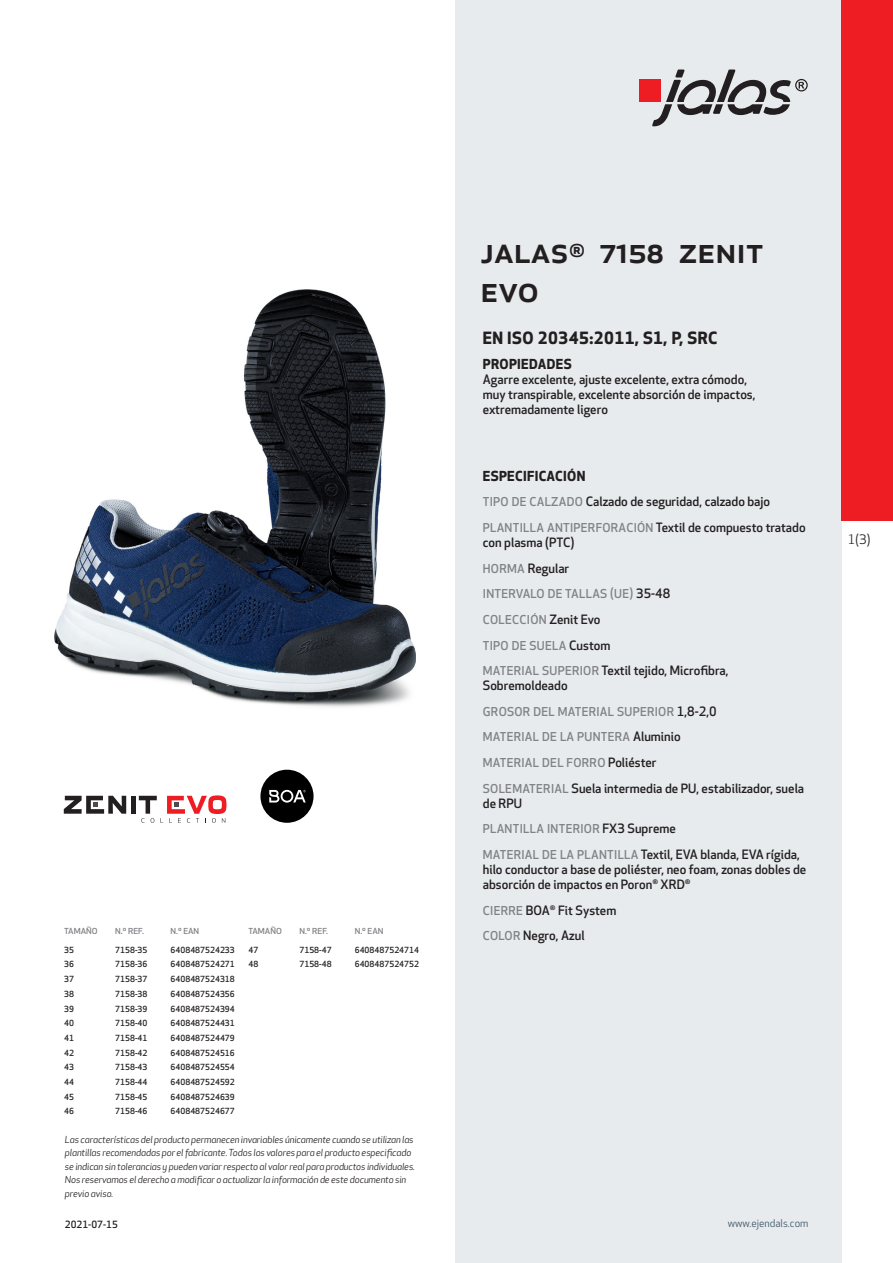
<style>
.page{position:relative;width:893px;height:1263px;background:#fff}
.page>*{position:absolute;margin:0;border:0;box-sizing:border-box;transform-origin:0 0}
.prodname{font:500 36px/39px "Apex New";color:#231f20}
.Funktion_body{font:700 16.5px "Apex New";letter-spacing:.025em;color:#231f20}
.Funktion_body-2{font:700 13.5px "Apex New";letter-spacing:.025em;color:#231f20}
.t1{font:12.75px "Apex New";color:#231f20}
.Funktion_body-3{font:500 12.6px/15px "Apex New";color:#231f20}
.Funktion_body-4{font:500 12px "Apex New";letter-spacing:.025em;color:#808285}
.t2{font:10.5px "Apex New";color:#405968}
.t3{font:500 9.75px "Apex New";color:#231f20}
.t4{font:italic 9.45px/13.5px "Apex New";letter-spacing:-.01em;color:#231f20}
.ArticleTable_body{font:500 8.25px "Apex New";color:#231f20}
.ArticeTable_header{font:500 8.1px "Apex New";color:#808285;scale:1.06 1}
.s1{font-size:12px;color:#808285}
.s2{font-size:12.6px;color:#231f20}
</style>
<div class="page">
<div style="left:455px;top:0;width:387px;height:1263px;background:#e8ebee"></div>
<div style="left:639px;top:80px;width:22px;height:22px;background:#ee1d23"></div>
<svg style="left:652px;top:70px;width:156px;height:56px"></svg>
<div style="left:842px;top:0;width:51px;height:520px;background:#ee1d23"></div>
<img style="left:54px;top:289px;width:361px;height:418px">
<hr style="left:131px;top:796px;width:4px;height:18px;background:#231f20">
<svg style="left:64px;top:796px;width:62px;height:18px"></svg>
<svg style="left:139px;top:795px;width:87px;height:28px"></svg>
<div style="left:260px;top:770px;width:54px;height:53px;background:#000001;border-radius:50%"></div>
<svg style="left:269px;top:790px;width:37px;height:12px"></svg>
<p class="ArticeTable_header" style="left:64px;top:925px;width:33px">TAMAÑO</p>
<p class="ArticeTable_header" style="left:115px;top:925px;width:29px">N.º REF.</p>
<p class="ArticeTable_header" style="left:171px;top:925px;width:29px">N.º EAN</p>
<p class="ArticleTable_body" style="left:64px;top:944px;width:11px">35</p>
<p class="ArticleTable_body" style="left:115px;top:944px;width:34px">7158-35</p>
<p class="ArticleTable_body" style="left:171px;top:944px;width:66px">6408487524233</p>
<p class="ArticleTable_body" style="left:64px;top:959px;width:11px">36</p>
<p class="ArticleTable_body" style="left:115px;top:959px;width:34px">7158-36</p>
<p class="ArticleTable_body" style="left:171px;top:959px;width:66px">6408487524271</p>
<p class="ArticleTable_body" style="left:64px;top:973px;width:11px">37</p>
<p class="ArticleTable_body" style="left:115px;top:973px;width:34px">7158-37</p>
<p class="ArticleTable_body" style="left:171px;top:973px;width:66px">6408487524318</p>
<p class="ArticleTable_body" style="left:64px;top:988px;width:11px">38</p>
<p class="ArticleTable_body" style="left:115px;top:988px;width:34px">7158-38</p>
<p class="ArticleTable_body" style="left:171px;top:988px;width:66px">6408487524356</p>
<p class="ArticleTable_body" style="left:64px;top:1003px;width:11px">39</p>
<p class="ArticleTable_body" style="left:115px;top:1003px;width:34px">7158-39</p>
<p class="ArticleTable_body" style="left:171px;top:1003px;width:66px">6408487524394</p>
<p class="ArticleTable_body" style="left:64px;top:1018px;width:11px">40</p>
<p class="ArticleTable_body" style="left:115px;top:1018px;width:34px">7158-40</p>
<p class="ArticleTable_body" style="left:171px;top:1018px;width:66px">6408487524431</p>
<p class="ArticleTable_body" style="left:64px;top:1032px;width:11px">41</p>
<p class="ArticleTable_body" style="left:115px;top:1032px;width:34px">7158-41</p>
<p class="ArticleTable_body" style="left:171px;top:1032px;width:66px">6408487524479</p>
<p class="ArticleTable_body" style="left:64px;top:1047px;width:11px">42</p>
<p class="ArticleTable_body" style="left:115px;top:1047px;width:34px">7158-42</p>
<p class="ArticleTable_body" style="left:171px;top:1047px;width:66px">6408487524516</p>
<p class="ArticleTable_body" style="left:64px;top:1062px;width:11px">43</p>
<p class="ArticleTable_body" style="left:115px;top:1062px;width:34px">7158-43</p>
<p class="ArticleTable_body" style="left:171px;top:1062px;width:66px">6408487524554</p>
<p class="ArticleTable_body" style="left:64px;top:1076px;width:11px">44</p>
<p class="ArticleTable_body" style="left:115px;top:1076px;width:34px">7158-44</p>
<p class="ArticleTable_body" style="left:171px;top:1076px;width:66px">6408487524592</p>
<p class="ArticleTable_body" style="left:64px;top:1091px;width:11px">45</p>
<p class="ArticleTable_body" style="left:115px;top:1091px;width:34px">7158-45</p>
<p class="ArticleTable_body" style="left:171px;top:1091px;width:66px">6408487524639</p>
<p class="ArticleTable_body" style="left:64px;top:1106px;width:11px">46</p>
<p class="ArticleTable_body" style="left:115px;top:1106px;width:34px">7158-46</p>
<p class="ArticleTable_body" style="left:171px;top:1106px;width:66px">6408487524677</p>
<p class="ArticeTable_header" style="left:248px;top:925px;width:33px">TAMAÑO</p>
<p class="ArticeTable_header" style="left:299px;top:925px;width:29px">N.º REF.</p>
<p class="ArticeTable_header" style="left:355px;top:925px;width:29px">N.º EAN</p>
<p class="ArticleTable_body" style="left:248px;top:944px;width:11px">47</p>
<p class="ArticleTable_body" style="left:299px;top:944px;width:34px">7158-47</p>
<p class="ArticleTable_body" style="left:355px;top:944px;width:66px">6408487524714</p>
<p class="ArticleTable_body" style="left:248px;top:959px;width:11px">48</p>
<p class="ArticleTable_body" style="left:299px;top:959px;width:34px">7158-48</p>
<p class="ArticleTable_body" style="left:355px;top:959px;width:66px">6408487524752</p>
<p class="t4" style="left:65px;top:1132px;width:352px">Las características del producto permanecen invariables únicamente cuando se utilizan las plantillas recomendadas por el fabricante. Todos los valores para el producto especificado se indican sin tolerancias y pueden variar respecto al valor real para productos individuales.<br>Nos reservamos el derecho a modificar o actualizar la información de este documento sin previo aviso.</p>
<p class="t3" style="left:65px;top:1218px;width:54px">2021-07-15</p>
<p class="prodname" style="left:480px;top:230px;width:285px">JALAS<sup>®</sup> 7158 ZENIT<br>EVO</p>
<p class="Funktion_body" style="left:483px;top:326px;width:236px">EN ISO 20345:2011, S1, P, SRC</p>
<p class="Funktion_body-2" style="left:483px;top:355px;width:90px">PROPIEDADES</p>
<p class="Funktion_body-3" style="left:483px;top:372px;width:274px">Agarre excelente, ajuste excelente, extra cómodo, muy transpirable, excelente absorción de impactos, extremadamente ligero</p>
<p class="Funktion_body-2" style="left:483px;top:466px;width:104px">ESPECIFICACIÓN</p>
<p class="Funktion_body-3" style="left:483px;top:494px;width:289px"><span class="s1">TIPO DE CALZADO</span> Calzado de seguridad, calzado bajo</p>
<p class="Funktion_body-4" style="left:483px;top:520px;width:324px">PLANTILLA ANTIPERFORACIÓN <span class="s2">Textil de compuesto tratado</span></p>
<p class="Funktion_body-3" style="left:483px;top:535px;width:93px">con plasma (PTC)</p>
<p class="Funktion_body-3" style="left:483px;top:560px;width:88px"><span class="s1">HORMA</span> Regular</p>
<p class="Funktion_body-4" style="left:483px;top:586px;width:189px">INTERVALO DE TALLAS (UE) <span class="s2">35-48</span></p>
<p class="Funktion_body-4" style="left:483px;top:611px;width:119px">COLECCIÓN <span class="s2">Zenit Evo</span></p>
<p class="Funktion_body-4" style="left:483px;top:637px;width:129px">TIPO DE SUELA <span class="s2">Custom</span></p>
<p class="Funktion_body-3" style="left:483px;top:663px;width:247px"><span class="s1">MATERIAL SUPERIOR</span> Textil tejido, Microfibra,<br>Sobremoldeado</p>
<p class="Funktion_body-4" style="left:483px;top:703px;width:235px">GROSOR DEL MATERIAL SUPERIOR <span class="s2">1,8-2,0</span></p>
<p class="Funktion_body-4" style="left:483px;top:729px;width:199px">MATERIAL DE LA PUNTERA <span class="s2">Aluminio</span></p>
<p class="Funktion_body-4" style="left:483px;top:755px;width:175px">MATERIAL DEL FORRO <span class="s2">Poliéster</span></p>
<p class="Funktion_body-3" style="left:483px;top:780px;width:323px"><span class="s1">SOLEMATERIAL</span> Suela intermedia de PU, estabilizador, suela de RPU</p>
<p class="Funktion_body-4" style="left:483px;top:821px;width:195px">PLANTILLA INTERIOR <span class="s2">FX3 Supreme</span></p>
<p class="Funktion_body-3" style="left:483px;top:847px;width:325px"><span class="s1">MATERIAL DE LA PLANTILLA</span> Textil, EVA blanda, EVA rígida, hilo conductor a base de poliéster, neo foam, zonas dobles de absorción de impactos en Poron<sup>®</sup> XRD<sup>®</sup></p>
<p class="Funktion_body-3" style="left:483px;top:902px;width:135px"><span class="s1">CIERRE</span> BOA<sup>®</sup> Fit System</p>
<p class="Funktion_body-3" style="left:483px;top:928px;width:103px"><span class="s1">COLOR</span> Negro, Azul</p>
<p class="t1" style="left:848px;top:531px;width:24px">1(3)</p>
<p class="t2" style="left:728px;top:1217px;width:82px">www.ejendals.com</p>
</div>
